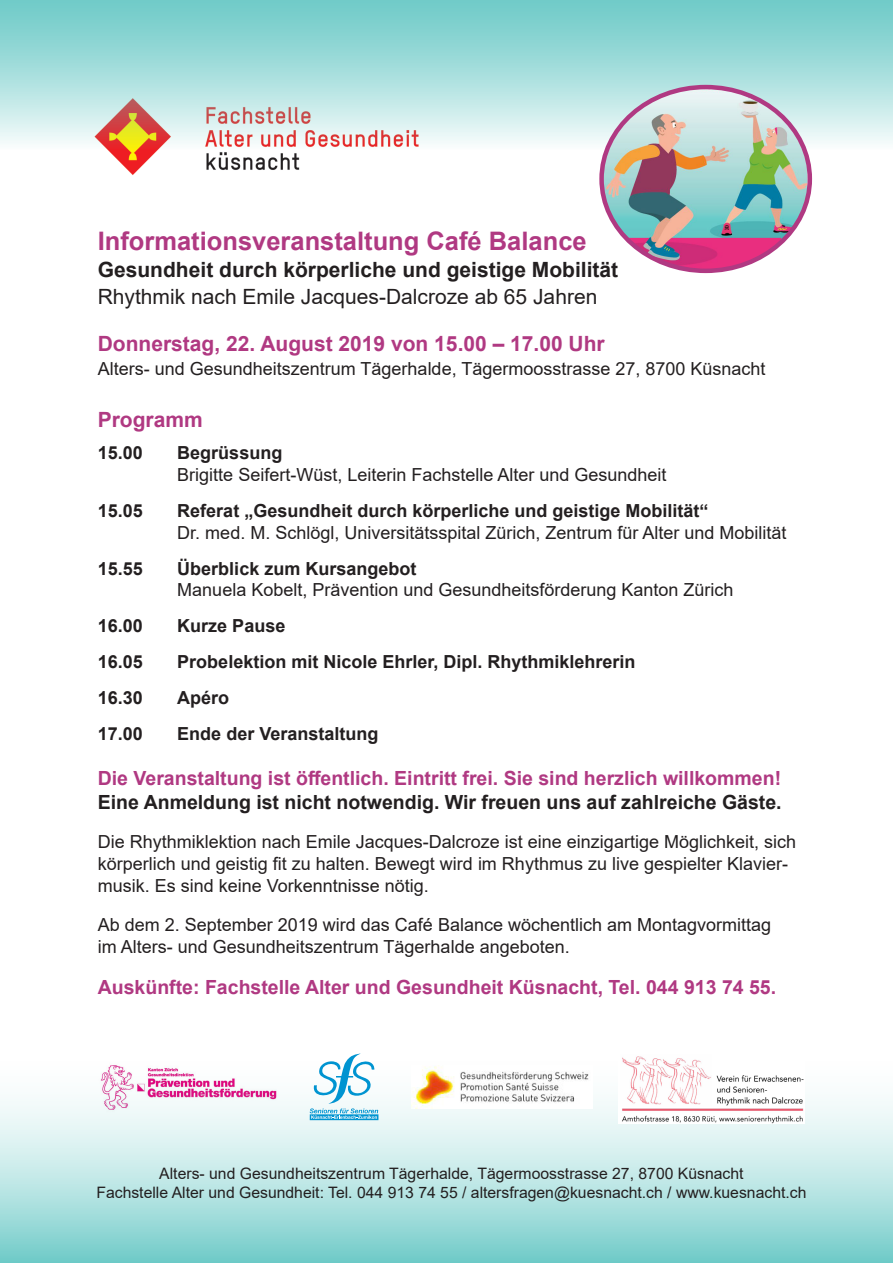
<style>
.page{position:relative;width:893px;height:1263px;background:#fff}
.page>*{position:absolute;margin:0;border:0;box-sizing:border-box;transform-origin:0 0}
.t1{font:700 25.5px "Arial";color:#b03982}
.t2{font:700 21px "Arial";color:#b03982}
.t3{font:700 21px "Arial";color:#231f20}
.t4{font:21px "Arial";color:#231f20}
.t5{font:700 19.5px "Arial";color:#b03982}
.t6{font:700 19.5px "Arial";color:#231f20}
.t7{font:18px/21.6px "Arial";color:#231f20}
.t8{font:700 18px "Arial";color:#231f20}
.t9{font:15.75px "Arial";color:#231f20}
</style>
<div class="page">
<svg style="left:0;top:1065px;width:893px;height:198px;background:#bfe5e5"></svg>
<img style="left:108px;top:150px;width:192px;height:25px">
<svg style="left:0;top:0;width:893px;height:150px;background:#a8dad7"></svg>
<div style="left:310px;top:1114px;width:68px;height:6px;background:#0094d1"></div>
<svg style="left:310px;top:1053px;width:68px;height:66px"></svg>
<img style="left:411px;top:1065px;width:181px;height:43px">
<img style="left:618px;top:1056px;width:187px;height:67px">
<img style="left:602px;top:89px;width:206px;height:181px">
<div style="left:599px;top:85px;width:213px;height:188px;border:4px solid #b03982;border-radius:50%"></div>
<p class="t1" style="left:98px;top:223px;width:490px">Informationsveranstaltung Café Balance</p>
<p class="t3" style="left:98px;top:255px;width:522px">Gesundheit durch körperliche und geistige Mobilität</p>
<p class="t4" style="left:98px;top:282px;width:501px">Rhythmik nach Emile Jacques-Dalcroze ab 65 Jahren</p>
<p class="t2" style="left:98px;top:329px;width:508px">Donnerstag, 22. August 2019 von 15.00 – 17.00 Uhr</p>
<p class="t7" style="left:98px;top:358px;width:669px">Alters- und Gesundheitszentrum Tägerhalde, Tägermoosstrasse 27, 8700 Küsnacht</p>
<p class="t2" style="left:98px;top:405px;width:107px">Programm</p>
<p class="t8" style="left:98px;top:440px;width:47px">15.00</p>
<p class="t8" style="left:177px;top:440px;width:107px">Begrüssung</p>
<p class="t7" style="left:177px;top:464px;width:491px">Brigitte Seifert-Wüst, Leiterin Fachstelle Alter und Gesundheit</p>
<p class="t8" style="left:98px;top:498px;width:47px">15.05</p>
<p class="t8" style="left:177px;top:498px;width:533px">Referat „Gesundheit durch körperliche und geistige Mobilität“</p>
<p class="t7" style="left:177px;top:521px;width:611px">Dr. med. M. Schlögl, Universitätsspital Zürich, Zentrum für Alter und Mobilität</p>
<p class="t8" style="left:98px;top:556px;width:47px">15.55</p>
<p class="t8" style="left:177px;top:556px;width:241px">Überblick zum Kursangebot</p>
<p class="t7" style="left:177px;top:579px;width:558px">Manuela Kobelt, Prävention und Gesundheitsförderung Kanton Zürich</p>
<p class="t8" style="left:98px;top:613px;width:47px">16.00</p>
<p class="t8" style="left:177px;top:613px;width:110px">Kurze Pause</p>
<p class="t8" style="left:98px;top:649px;width:47px">16.05</p>
<p class="t8" style="left:177px;top:649px;width:460px">Probelektion mit Nicole Ehrler, Dipl. Rhythmiklehrerin</p>
<p class="t8" style="left:98px;top:685px;width:47px">16.30</p>
<p class="t8" style="left:177px;top:685px;width:54px">Apéro</p>
<p class="t8" style="left:98px;top:721px;width:47px">17.00</p>
<p class="t8" style="left:177px;top:721px;width:203px">Ende der Veranstaltung</p>
<p class="t5" style="left:98px;top:765px;width:685px">Die Veranstaltung ist öffentlich. Eintritt frei. Sie sind herzlich willkommen!</p>
<p class="t6" style="left:98px;top:788px;width:685px">Eine Anmeldung ist nicht notwendig. Wir freuen uns auf zahlreiche Gäste.</p>
<p class="t7" style="left:98px;top:831px;width:700px">Die Rhythmiklektion nach Emile Jacques-Dalcroze ist eine einzigartige Möglichkeit, sich körperlich und geistig fit zu halten. Bewegt wird im Rhythmus zu live gespielter Klavier&shy;musik. Es sind keine Vorkenntnisse nötig.</p>
<p class="t7" style="left:98px;top:914px;width:675px">Ab dem 2. September 2019 wird das Café Balance wöchentlich am Montagvormittag</p>
<p class="t7" style="left:98px;top:935px;width:473px">im Alters- und Gesundheitszentrum Tägerhalde angeboten.</p>
<p class="t5" style="left:98px;top:973px;width:680px">Auskünfte: Fachstelle Alter und Gesundheit Küsnacht, Tel. 044 913 74 55.</p>
<p class="t9" style="left:159px;top:1163px;width:586px">Alters- und Gesundheitszentrum Tägerhalde, Tägermoosstrasse 27, 8700 Küsnacht</p>
<p class="t9" style="left:96px;top:1181px;width:711px">Fachstelle Alter und Gesundheit: Tel. 044 913 74 55 / altersfragen@kuesnacht.ch / www.kuesnacht.ch</p>
</div>
